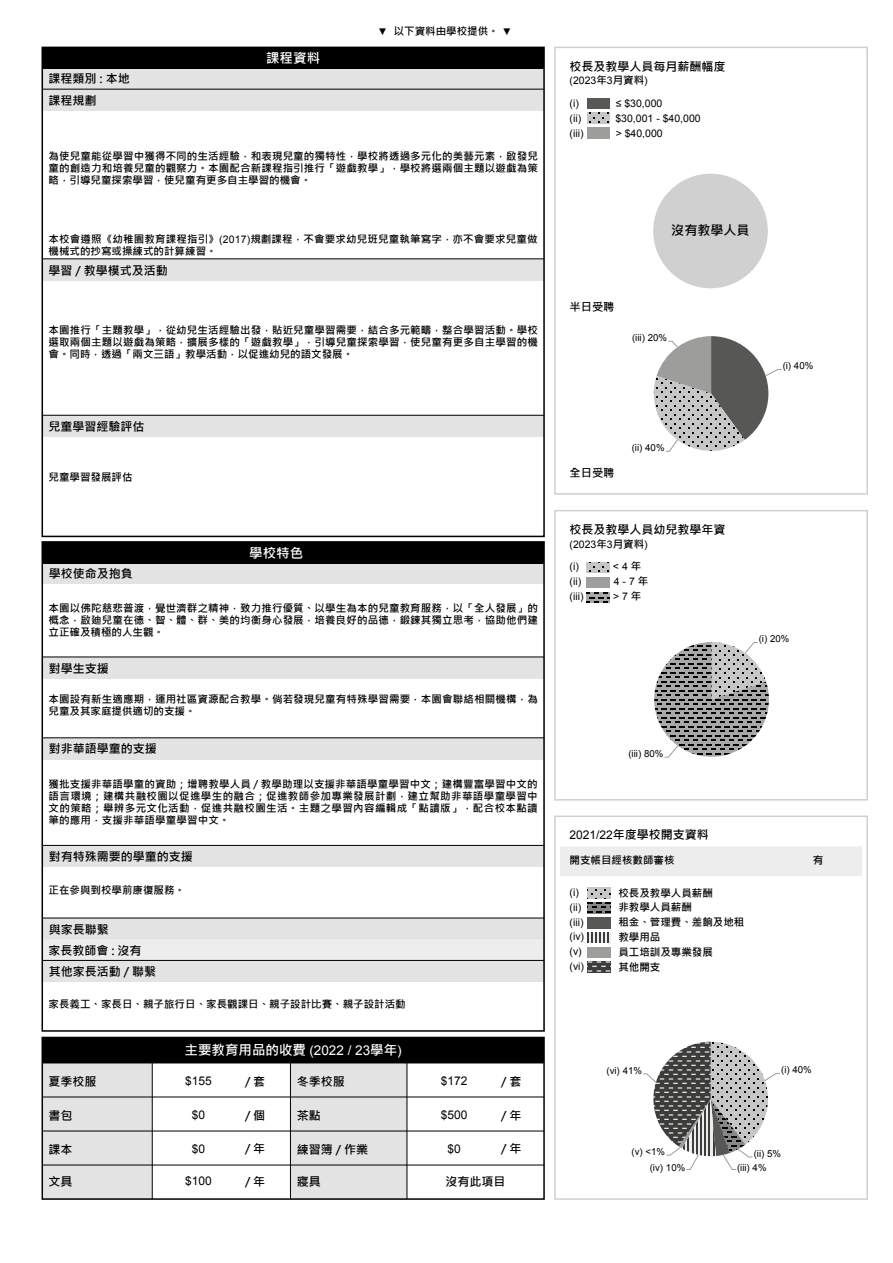
<style>
.page{position:relative;width:893px;height:1263px;background:#fff}
.page>*{position:absolute;margin:0;border:0;box-sizing:border-box;transform-origin:0 0}
.t1{font:700 13.5px "Microsoft Jheng Hei";color:#fff}
.t2{font:700 13.05px "Microsoft Jheng Hei";color:#000}
.t3{font:700 12px/20.9px "Microsoft Jheng Hei";color:#000}
.t4{font:12px "Arial";color:#000}
.t5{font:700 11.25px "Microsoft Jheng Hei";color:#000}
.t6{font:700 10.5px/12px "Microsoft Jheng Hei";letter-spacing:.015em;color:#000;text-align:justify}
.t7{font:10.5px "Arial";color:#000}
.t8{font:9.6px "Arial";color:#000}
.s1{font-family:"Arial";font-weight:400;font-size:9.75px}
.s2{font-family:"Arial";font-weight:400}
.s3{font-family:"Microsoft Jheng Hei";font-weight:700}
</style>
<div class="page">
<div style="left:560px;top:846px;width:302px;height:30px;background:#ededed"></div>
<img style="left:588px;top:917px;width:22px;height:11px">
<svg style="left:588px;top:962px;width:22px;height:10px"></svg>
<svg style="left:588px;top:932px;width:22px;height:11px"></svg>
<svg style="left:588px;top:902px;width:22px;height:11px"></svg>
<svg style="left:588px;top:888px;width:22px;height:10px"></svg>
<div style="left:554px;top:815px;width:314px;height:385px;border:2px solid #d0d0d0"></div>
<div style="left:554px;top:510px;width:314px;height:290px;border:2px solid #d0d0d0"></div>
<svg style="left:586px;top:592px;width:23px;height:11px"></svg>
<svg style="left:586px;top:562px;width:23px;height:11px"></svg>
<div style="left:554px;top:47px;width:314px;height:448px;border:2px solid #d0d0d0"></div>
<img style="left:587px;top:98px;width:23px;height:11px">
<svg style="left:587px;top:113px;width:23px;height:11px"></svg>
<div style="left:653px;top:174px;width:115px;height:114px;background:#d0d0d0;border-radius:50%"></div>
<svg style="left:653px;top:336px;width:129px;height:116px"></svg>
<svg style="left:654px;top:642px;width:115px;height:116px"></svg>
<svg style="left:643px;top:1042px;width:137px;height:128px"></svg>
<div style="left:290px;top:1063px;width:117px;height:136px;background:#e3e3e3"></div>
<div style="left:42px;top:1063px;width:110px;height:136px;background:#e3e3e3"></div>
<div style="left:42px;top:1037px;width:503px;height:163px;border:2px solid #000"></div>
<hr style="left:42px;top:1096px;width:502px;height:1px;background:#000">
<hr style="left:42px;top:1165px;width:502px;height:1px;background:#000">
<hr style="left:42px;top:1130px;width:502px;height:1px;background:#000">
<div style="left:42px;top:1037px;width:502px;height:26px;background:#000"></div>
<hr style="left:152px;top:1063px;width:1px;height:136px;background:#000">
<hr style="left:290px;top:1063px;width:1px;height:136px;background:#000">
<hr style="left:407px;top:1063px;width:1px;height:136px;background:#000">
<div style="left:42px;top:657px;width:502px;height:21px;background:#e3e3e3"></div>
<hr style="left:42px;top:657px;width:502px;height:1px;background:#000">
<div style="left:42px;top:918px;width:502px;height:21px;background:#e3e3e3"></div>
<div style="left:42px;top:939px;width:502px;height:21px;background:#ededed"></div>
<hr style="left:42px;top:918px;width:502px;height:1px;background:#000">
<div style="left:42px;top:562px;width:502px;height:22px;background:#e3e3e3"></div>
<div style="left:42px;top:542px;width:502px;height:21px;background:#000"></div>
<div style="left:42px;top:960px;width:502px;height:22px;background:#e3e3e3"></div>
<hr style="left:42px;top:960px;width:502px;height:1px;background:#000">
<div style="left:42px;top:738px;width:502px;height:21px;background:#e3e3e3"></div>
<hr style="left:42px;top:737px;width:502px;height:1px;background:#000">
<div style="left:42px;top:845px;width:502px;height:22px;background:#e3e3e3"></div>
<hr style="left:42px;top:845px;width:502px;height:1px;background:#000">
<div style="left:42px;top:541px;width:503px;height:491px;border:2px solid #000"></div>
<div style="left:42px;top:259px;width:502px;height:21px;background:#e3e3e3"></div>
<hr style="left:42px;top:258px;width:502px;height:1px;background:#000">
<div style="left:42px;top:416px;width:502px;height:21px;background:#e3e3e3"></div>
<hr style="left:42px;top:415px;width:502px;height:1px;background:#000">
<div style="left:42px;top:89px;width:502px;height:21px;background:#e3e3e3"></div>
<div style="left:42px;top:68px;width:502px;height:21px;background:#e3e3e3"></div>
<hr style="left:42px;top:89px;width:502px;height:1px;background:#000">
<div style="left:42px;top:47px;width:502px;height:22px;background:#000"></div>
<div style="left:42px;top:47px;width:503px;height:490px;border:2px solid #000"></div>
<p class="t3" style="left:49px;top:68px;width:83px">課程類別 : 本地</p>
<p class="t3" style="left:49px;top:90px;width:49px">課程規劃</p>
<p class="t1" style="left:266px;top:50px;width:55px">課程資料</p>
<p class="t6" style="left:378px;top:25px;width:135px"><span class="s1">▼</span> 以下資料由學校提供。 <span class="s1">▼</span></p>
<p class="t6" style="left:49px;top:151px;width:491px">為使兒童能從學習中獲得不同的生活經驗，和表現兒童的獨特性，學校將透過多元化的美藝元素，啟發兒童的創造力和培養兒童的觀察力。本園配合新課程指引推行「遊戲教學」，學校將選兩個主題以遊戲為策略，引導兒童探索學習，使兒童有更多自主學習的機會。</p>
<p class="t6" style="left:49px;top:233px;width:490px">本校會遵照《幼稚園教育課程指引》<span class="s2">(2017)</span>規劃課程，不會要求幼兒班兒童執筆寫字，亦不會要求兒童做機械式的抄寫或操練式的計算練習。</p>
<p class="t3" style="left:49px;top:260px;width:121px">學習 / 教學模式及活動</p>
<p class="t6" style="left:49px;top:324px;width:491px">本園推行「主題教學」，從幼兒生活經驗出發，貼近兒童學習需要，結合多元範疇，整合學習活動。學校選取兩個主題以遊戲為策略，擴展多樣的「遊戲教學」，引導兒童探索學習，使兒童有更多自主學習的機會。同時，透過「兩文三語」教學活動，以促進幼兒的語文發展。</p>
<p class="t3" style="left:49px;top:416px;width:97px">兒童學習經驗評估</p>
<p class="t6" style="left:49px;top:471px;width:85px">兒童學習發展評估</p>
<p class="t3" style="left:49px;top:563px;width:85px">學校使命及抱負</p>
<p class="t1" style="left:249px;top:545px;width:55px">學校特色</p>
<p class="t6" style="left:49px;top:602px;width:491px">本園以佛陀慈悲普渡，覺世濟群之精神，致力推行優質、以學生為本的兒童教育服務，以「全人發展」的概念，啟廸兒童在德、智、體、群、美的均衡身心發展，培養良好的品德，鍛錬其獨立思考，協助他們建立正確及積極的人生觀。</p>
<p class="t3" style="left:49px;top:658px;width:61px">對學生支援</p>
<p class="t6" style="left:49px;top:693px;width:491px">本園設有新生適應期，運用社區資源配合教學。倘若發現兒童有特殊學習需要，本園會聯絡相關機構，為兒童及其家庭提供適切的支援。</p>
<p class="t3" style="left:49px;top:738px;width:109px">對非華語學童的支援</p>
<p class="t6" style="left:49px;top:779px;width:491px">獲批支援非華語學童的資助；增聘教學人員 / 教學助理以支援非華語學童學習中文；建構豐富學習中文的語言環境；建構共融校園以促進學生的融合；促進教師參加專業發展計劃，建立幫助非華語學童學習中文的策略；舉辨多元文化活動，促進共融校園生活。主題之學習內容編輯成「點讀版」，配合校本點讀筆的應用，支援非華語學童學習中文。</p>
<p class="t3" style="left:49px;top:846px;width:145px">對有特殊需要的學童的支援</p>
<p class="t6" style="left:49px;top:884px;width:138px">正在參與到校學前康復服務。</p>
<p class="t3" style="left:48px;top:919px;width:95px">與家長聯繫<br>家長教師會 : 沒有</p>
<p class="t3" style="left:49px;top:961px;width:109px">其他家長活動 / 聯繫</p>
<p class="t6" style="left:49px;top:998px;width:358px">家長義工、家長日、親子旅行日、家長觀課日、親子設計比賽、親子設計活動</p>
<p class="t1" style="left:185px;top:1041px;width:219px">主要教育用品的收費 <span class="s2">(2022 / 23</span>學年<span class="s2">)</span></p>
<p class="t3" style="left:245px;top:1071px;width:22px">/ 套</p>
<p class="t3" style="left:245px;top:1105px;width:22px">/ 個</p>
<p class="t3" style="left:245px;top:1138px;width:22px">/ 年</p>
<p class="t3" style="left:501px;top:1138px;width:22px">/ 年</p>
<p class="t3" style="left:49px;top:1071px;width:49px">夏季校服</p>
<p class="t3" style="left:297px;top:1071px;width:49px">冬季校服</p>
<p class="t3" style="left:49px;top:1105px;width:25px">書包</p>
<p class="t3" style="left:297px;top:1105px;width:25px">茶點</p>
<p class="t3" style="left:49px;top:1139px;width:25px">課本</p>
<p class="t3" style="left:297px;top:1139px;width:73px">練習簿 / 作業</p>
<p class="t3" style="left:49px;top:1171px;width:25px">文具</p>
<p class="t3" style="left:297px;top:1171px;width:25px">寢具</p>
<p class="t3" style="left:501px;top:1071px;width:22px">/ 套</p>
<p class="t4" style="left:185px;top:1073px;width:28px">$155</p>
<p class="t4" style="left:192px;top:1107px;width:15px">$0</p>
<p class="t4" style="left:192px;top:1141px;width:15px">$0</p>
<p class="t4" style="left:441px;top:1073px;width:28px">$172</p>
<p class="t4" style="left:441px;top:1107px;width:28px">$500</p>
<p class="t4" style="left:447px;top:1141px;width:15px">$0</p>
<p class="t3" style="left:501px;top:1105px;width:22px">/ 年</p>
<p class="t4" style="left:185px;top:1173px;width:28px">$100</p>
<p class="t3" style="left:445px;top:1171px;width:61px">沒有此項目</p>
<p class="t3" style="left:245px;top:1171px;width:22px">/ 年</p>
<p class="t3" style="left:570px;top:56px;width:157px">校長及教學人員每月薪酬幅度</p>
<p class="t7" style="left:570px;top:74px;width:80px">(2023<span class="s3">年</span>3<span class="s3">月資料</span>)</p>
<p class="t7" style="left:570px;top:97px;width:11px">(i)</p>
<p class="t7" style="left:616px;top:97px;width:48px">≤ $30,000</p>
<p class="t7" style="left:570px;top:127px;width:15px">(iii)</p>
<p class="t7" style="left:616px;top:127px;width:48px">&gt; $40,000</p>
<p class="t7" style="left:570px;top:112px;width:13px">(ii)</p>
<p class="t7" style="left:615px;top:112px;width:87px">$30,001 - $40,000</p>
<p class="t2" style="left:671px;top:222px;width:80px">沒有教學人員</p>
<p class="t5" style="left:570px;top:300px;width:46px">半日受聘</p>
<p class="t8" style="left:632px;top:332px;width:36px">(iii) 20%</p>
<p class="t8" style="left:783px;top:360px;width:32px">(i) 40%</p>
<p class="t5" style="left:570px;top:465px;width:46px">全日受聘</p>
<p class="t8" style="left:632px;top:442px;width:34px">(ii) 40%</p>
<p class="t3" style="left:570px;top:519px;width:157px">校長及教學人員幼兒教學年資</p>
<p class="t7" style="left:570px;top:537px;width:80px">(2023<span class="s3">年</span>3<span class="s3">月資料</span>)</p>
<p class="t7" style="left:570px;top:575px;width:13px">(ii)</p>
<p class="t7" style="left:614px;top:575px;width:36px">4 - 7 <span class="s3">年</span></p>
<p class="t7" style="left:570px;top:590px;width:15px">(iii)</p>
<p class="t7" style="left:613px;top:590px;width:30px">&gt; 7 <span class="s3">年</span></p>
<p class="t7" style="left:570px;top:560px;width:11px">(i)</p>
<p class="t7" style="left:613px;top:560px;width:30px">&lt; 4 <span class="s3">年</span></p>
<p class="t8" style="left:759px;top:633px;width:32px">(i) 20%</p>
<p class="t8" style="left:628px;top:747px;width:36px">(iii) 80%</p>
<p class="t3" style="left:570px;top:824px;width:141px"><span class="s2">2021/22</span>年度學校開支資料</p>
<p class="t6" style="left:570px;top:854px;width:106px">開支帳目經核數師審核</p>
<p class="t7" style="left:570px;top:885px;width:11px">(i)</p>
<p class="t6" style="left:618px;top:887px;width:96px">校長及教學人員薪酬</p>
<p class="t7" style="left:570px;top:900px;width:13px">(ii)</p>
<p class="t6" style="left:618px;top:902px;width:75px">非教學人員薪酬</p>
<p class="t7" style="left:570px;top:915px;width:15px">(iii)</p>
<p class="t6" style="left:618px;top:916px;width:127px">租金、管理費、差餉及地租</p>
<p class="t7" style="left:570px;top:944px;width:14px">(v)</p>
<p class="t6" style="left:618px;top:946px;width:96px">員工培訓及專業發展</p>
<p class="t7" style="left:570px;top:959px;width:16px">(vi)</p>
<p class="t6" style="left:618px;top:961px;width:43px">其他開支</p>
<p class="t7" style="left:570px;top:930px;width:16px">(iv)</p>
<p class="t6" style="left:618px;top:931px;width:43px">教學用品</p>
<p class="t8" style="left:606px;top:1064px;width:37px">(vi) 41%</p>
<p class="t6" style="left:813px;top:854px;width:12px">有</p>
<p class="t8" style="left:781px;top:1064px;width:32px">(i) 40%</p>
<p class="t8" style="left:632px;top:1145px;width:35px">(v) &lt;1%</p>
<p class="t8" style="left:754px;top:1147px;width:29px">(ii) 5%</p>
<p class="t8" style="left:650px;top:1161px;width:37px">(iv) 10%</p>
<p class="t8" style="left:737px;top:1162px;width:31px">(iii) 4%</p>
</div>
